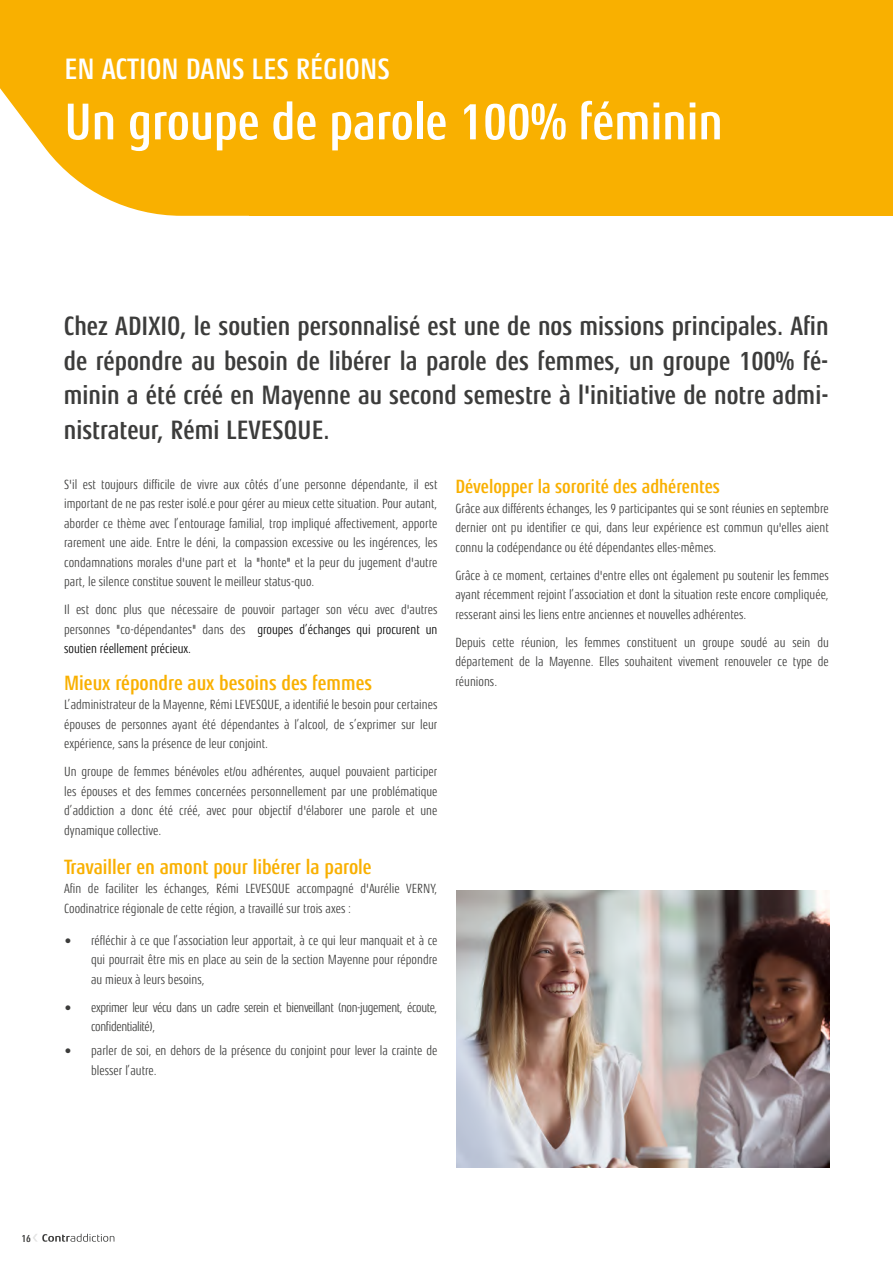
<style>
.page{position:relative;width:893px;height:1263px;background:#fff}
.page>*{position:absolute;margin:0;border:0;box-sizing:border-box;transform-origin:0 0}
.t1{font:700 condensed 52.5px "Aeonis LT Pro";color:#fff}
.t2{font:700 condensed 30px "Aeonis LT Pro";color:#fff}
.t3{font:700 condensed 27px/34.5px "Aeonis LT Pro";color:#3c3c3b;text-align:justify}
.t4{font:700 condensed 21px "Aeonis LT Pro";color:#f9b000}
.t5{font:700 condensed 19.5px "Aeonis LT Pro";color:#f9b000}
.t6{font:condensed 13.5px/19.5px "Aeonis LT Pro";color:#3c3c3b;text-align:justify}
.t7{font:condensed 13.5px/19.5px "Aeonis LT Pro";letter-spacing:-.03em;color:#3c3c3b}
.t8{font:700 condensed 10.5px "Aeonis LT Pro";color:#3c3c3b}
.s1{color:#000}
</style>
<div class="page">
<svg style="left:0;top:0;width:250px;height:216px;background:#f9ba22"></svg>
<div style="left:250px;top:0;width:643px;height:216px;background:#f9b000"></div>
<img style="left:456px;top:891px;width:373px;height:276px">
<svg style="left:33px;top:1234px;width:81px;height:8px"></svg>
<h2 class="t2" style="left:64px;top:53px;width:327px">EN ACTION DANS LES RÉGIONS</h2>
<h1 class="t1" style="left:64px;top:93px;width:660px">Un groupe de parole 100% féminin</h1>
<p class="t3" style="left:64px;top:309px;width:766px">Chez ADIXIO, le soutien personnalisé est une de nos missions principales. Afin de répondre au besoin de libérer la parole des femmes, un groupe 100% fé&shy;minin a été créé en Mayenne au second semestre à l'initiative de notre admi&shy;nistrateur, Rémi LEVESQUE.</p>
<p class="t6" style="left:64px;top:474px;width:375px">S'il est toujours difficile de vivre aux côtés d’une personne dépendante, il est important de ne pas rester isolé.e pour gérer au mieux cette situation. Pour autant, aborder ce thème avec l’entourage familial, trop impliqué affectivement, apporte rarement une aide. Entre le déni, la compassion excessive ou les ingérences, les condamnations morales d'une part et la "honte" et la peur du jugement d'autre part, le silence constitue souvent le meilleur status-quo.</p>
<p class="t6" style="left:64px;top:600px;width:375px">Il est donc plus que nécessaire de pouvoir partager son vécu avec d'autres personnes "co-dépendantes" dans des <span class="s1">groupes d’échanges qui procurent un soutien réellement précieux.</span></p>
<h3 class="t4" style="left:64px;top:671px;width:309px">Mieux répondre aux besoins des femmes</h3>
<p class="t6" style="left:64px;top:695px;width:375px">L’administrateur de la Mayenne, Rémi LEVESQUE, a identifié le besoin pour certaines épouses de personnes ayant été dépendantes à l’alcool, de s’exprimer sur leur expérience, sans la présence de leur conjoint.</p>
<p class="t6" style="left:64px;top:762px;width:375px">Un groupe de femmes bénévoles et/ou adhérentes, auquel pouvaient participer les épouses et des femmes concernées personnellement par une problématique d’addiction a donc été créé, avec pour objectif d'élaborer une parole et une dynamique collective.</p>
<h3 class="t4" style="left:64px;top:855px;width:309px">Travailler en amont pour libérer la parole</h3>
<p class="t6" style="left:64px;top:879px;width:375px">Afin de faciliter les échanges, Rémi LEVESQUE accompagné d'Aurélie VERNY,<br>Coodinatrice régionale de cette région, a travaillé sur trois axes :</p>
<p class="t6" style="left:91px;top:931px;width:348px;text-indent:-27px">• réfléchir à ce que l’association leur apportait, à ce qui leur manquait et à ce qui pourrait être mis en place au sein de la section Mayenne pour répondre au mieux à leurs besoins,</p>
<p class="t7" style="left:91px;top:998px;width:348px;text-indent:-27px">• exprimer leur vécu dans un cadre serein et bienveillant (non-jugement, écoute, confidentialité),</p>
<p class="t6" style="left:91px;top:1041px;width:348px;text-indent:-27px">• parler de soi, en dehors de la présence du conjoint pour lever la crainte de blesser l’autre.</p>
<h3 class="t5" style="left:455px;top:476px;width:266px">Développer la sororité des adhérentes</h3>
<p class="t6" style="left:455px;top:498px;width:375px">Grâce aux différents échanges, les 9 participantes qui se sont réunies en septembre dernier ont pu identifier ce qui, dans leur expérience est commun qu'elles aient connu la codépendance ou été dépendantes elles-mêmes.</p>
<p class="t6" style="left:455px;top:565px;width:375px">Grâce à ce moment, certaines d'entre elles ont également pu soutenir les femmes ayant récemment rejoint l’association et dont la situation reste encore compliquée, resserant ainsi les liens entre anciennes et nouvelles adhérentes.</p>
<p class="t6" style="left:455px;top:632px;width:375px">Depuis cette réunion, les femmes constituent un groupe soudé au sein du département de la Mayenne. Elles souhaitent vivement renouveler ce type de réunions.</p>
<p class="t8" style="left:21px;top:1232px;width:11px">16</p>
</div>
